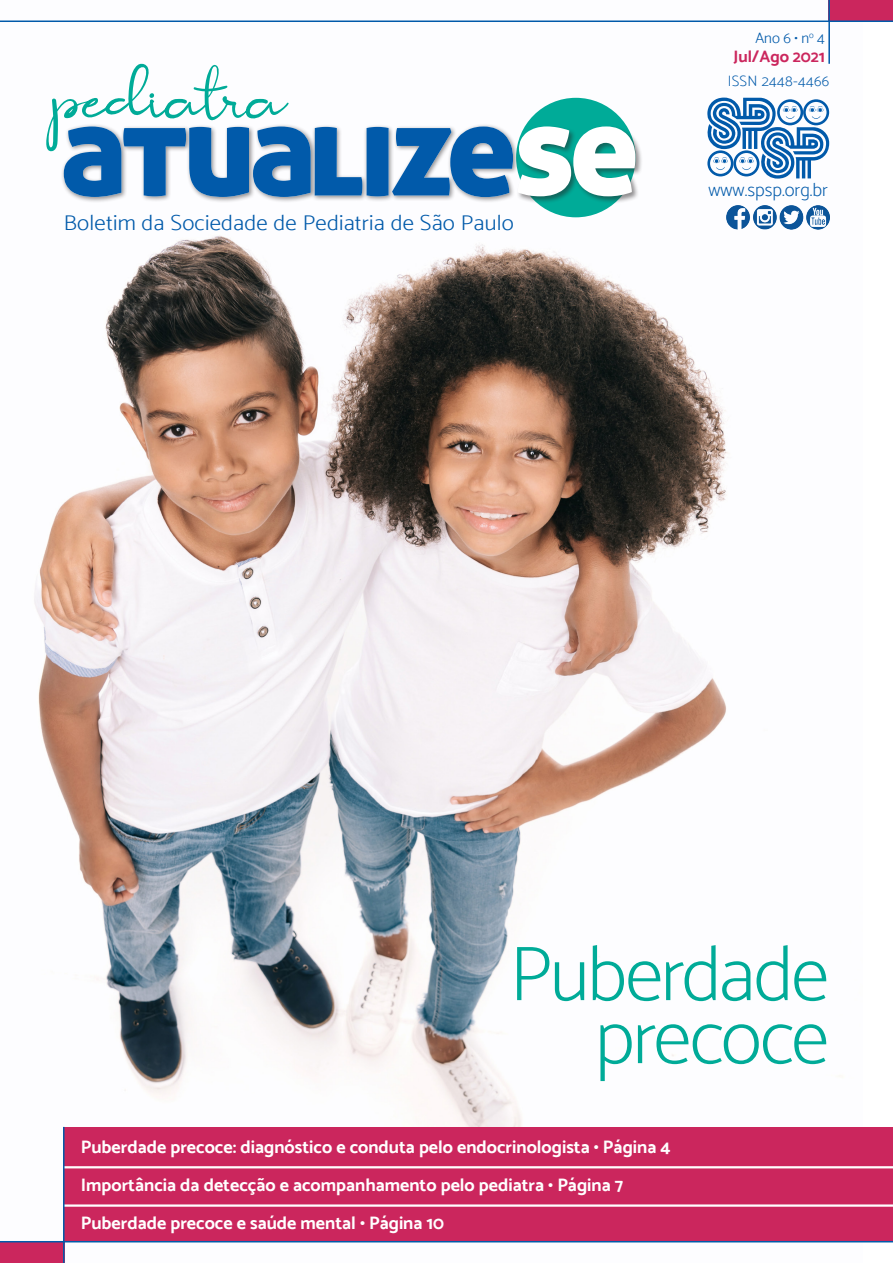
<style>
.page{position:relative;width:893px;height:1263px;background:#fff}
.page>*{position:absolute;margin:0;border:0;box-sizing:border-box;transform-origin:0 0}
.t1{font:78px "Mosk Extra Light 200";letter-spacing:-.03em;color:#00ab98}
.t2{font:21.75px "Mosk Light 300";letter-spacing:.01em;color:#015aaa;scale:1.05 1}
.t3{font:18.75px "Mosk Extra Light 200";color:#015aaa}
.t4{font:18px "Mosk Bold 700";color:#fff}
.t5{font:16.5px "Mosk Bold 700";color:#cb265d}
.t6{font:15px "Mosk Extra Light 200";letter-spacing:.02em;color:#015aaa}
.t7{font:15px "Mosk Light 300";color:#015aaa}
</style>
<div class="page">
<img style="left:0;top:20px;width:862px;height:1223px">
<div style="left:828px;top:0;width:65px;height:21px;background:#cb265d"></div>
<hr style="left:0;top:21px;width:893px;height:1px;background:#015aaa">
<hr style="left:828px;top:0;width:2px;height:64px;background:#015aaa">
<div style="left:516px;top:98px;width:120px;height:119px;background:#00ab98;border-radius:50%"></div>
<div style="left:516px;top:125px;width:127px;height:79px;background:#231f20;opacity:.5"></div>
<div style="left:61px;top:124px;width:66px;height:79px;background:#231f20;opacity:.5"></div>
<div style="left:120px;top:125px;width:72px;height:78px;background:#231f20;opacity:.5"></div>
<div style="left:186px;top:124px;width:69px;height:79px;background:#231f20;opacity:.5"></div>
<div style="left:250px;top:123px;width:67px;height:80px;background:#231f20;opacity:.5"></div>
<div style="left:311px;top:124px;width:58px;height:77px;background:#231f20;opacity:.5"></div>
<div style="left:363px;top:124px;width:32px;height:79px;background:#231f20;opacity:.5"></div>
<div style="left:389px;top:125px;width:68px;height:77px;background:#231f20;opacity:.5"></div>
<div style="left:447px;top:123px;width:72px;height:80px;background:#231f20;opacity:.5"></div>
<div style="left:64px;top:1127px;width:829px;height:115px;background:#cb265d"></div>
<div style="left:0;top:1242px;width:65px;height:21px;background:#cb265d"></div>
<hr style="left:0;top:1241px;width:893px;height:1px;background:#015aaa">
<hr style="left:64px;top:1166px;width:829px;height:2px;background:#fff">
<svg style="left:46px;top:63px;width:589px;height:134px"></svg>
<img style="left:727px;top:205px;width:102px;height:24px">
<hr style="left:64px;top:1204px;width:829px;height:3px;background:#fff">
<hr style="left:63px;top:1127px;width:2px;height:136px;background:#015aaa">
<svg style="left:706px;top:98px;width:123px;height:81px"></svg>
<p class="t7" style="left:755px;top:29px;width:71px">Ano 6 • n<sup>o</sup> 4</p>
<p class="t5" style="left:733px;top:46px;width:93px">Jul/Ago 2021</p>
<p class="t6" style="left:728px;top:72px;width:103px">ISSN 2448-4466</p>
<p class="t2" style="left:64px;top:210px;width:430px">Boletim da Sociedade de Pediatria de São Paulo</p>
<p class="t3" style="left:708px;top:179px;width:121px">www.spsp.org.br</p>
<p class="t1" style="left:509px;top:929px;width:321px">Puberdade</p>
<p class="t1" style="left:595px;top:992px;width:236px">precoce</p>
<p class="t4" style="left:81px;top:1136px;width:591px">Puberdade precoce: diagnóstico e conduta pelo endocrinologista • Página 4</p>
<p class="t4" style="left:81px;top:1174px;width:544px">Importância da detecção e acompanhamento pelo pediatra • Página 7</p>
<p class="t4" style="left:81px;top:1212px;width:365px">Puberdade precoce e saúde mental • Página 10</p>
</div>
